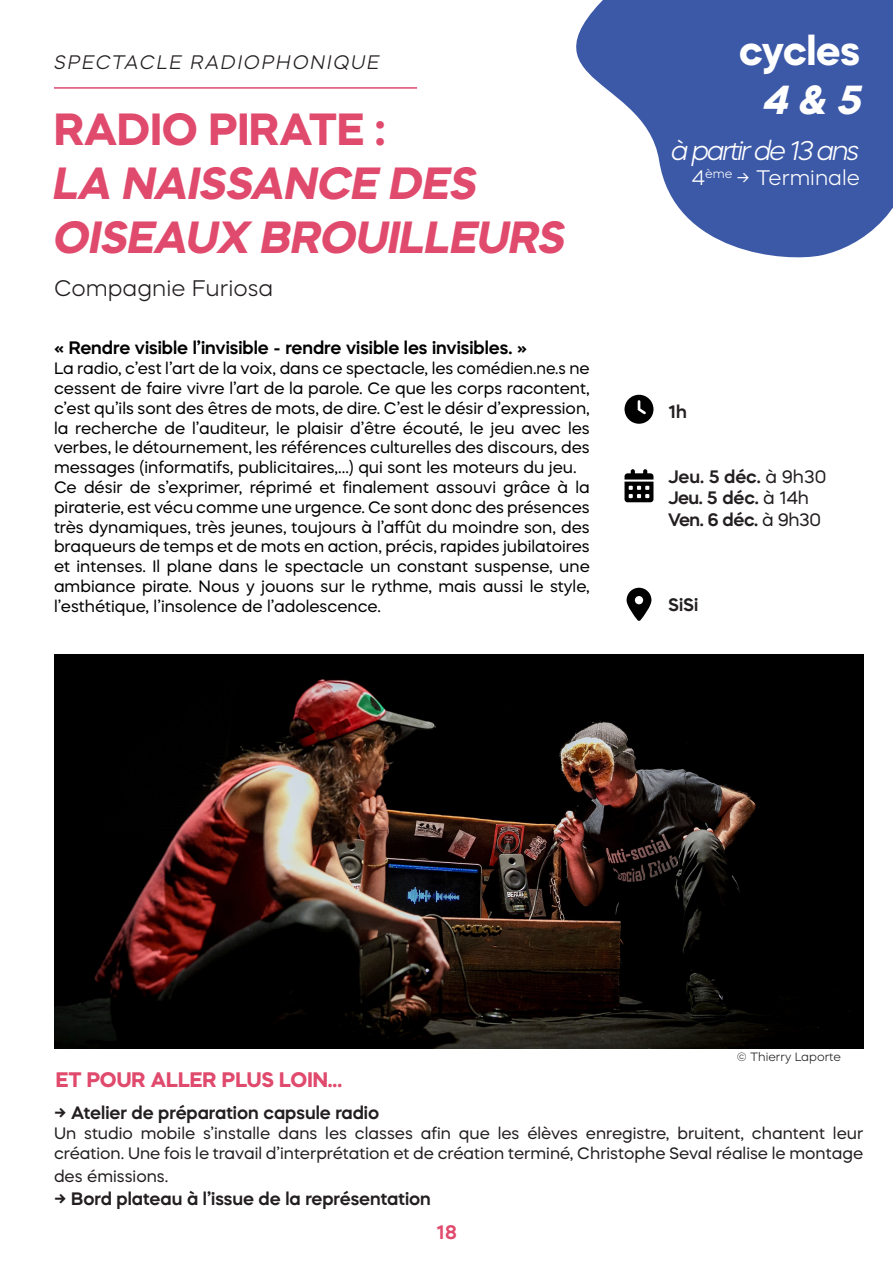
<style>
.page{position:relative;width:893px;height:1263px;background:#fff}
.page>*{position:absolute;margin:0;border:0;box-sizing:border-box;transform-origin:0 0}
.t1{font:italic 700 45px "Mazzard H";color:#e04a6d}
.t2{font:700 45px "Mazzard H";color:#e04a6d}
.t3{font:700 40.5px "Mazzard H";color:#fff}
.t4{font:italic 700 40.5px "Mazzard H";color:#fff}
.t5{font:italic 300 27px "Mazzard H";letter-spacing:-.09em;color:#fff}
.t6{font:300 22.5px "Mazzard H";color:#231f20}
.t7{font:700 21px "Mazzard H";color:#e04a6d}
.t8{font:300 21px "Mazzard H";color:#fff}
.t9{font:italic 300 19.5px "Mazzard H";letter-spacing:.08em;color:#231f20}
.t10{font:600 19.5px "Mazzard H";color:#e04a6d}
.t11{font:600 18px "Mazzard H";color:#231f20}
.t12{font:600 18px "Mazzard H";color:#000001}
.t13{font:16.5px/19.8px "Mazzard H";color:#000001;text-align:justify}
.t14{font:16.5px/19.8px "Mazzard H";color:#231f20}
.t15{font:300 12px "Mazzard H";color:#231f20}
.s1{font-weight:400}
</style>
<div class="page">
<svg style="left:576px;top:0;width:317px;height:258px;fill:#3c59a7"></svg>
<img style="left:54px;top:655px;width:809px;height:394px">
<svg style="left:624px;top:469px;width:29px;height:33px"></svg>
<svg style="left:624px;top:395px;width:29px;height:29px"></svg>
<svg style="left:627px;top:588px;width:24px;height:33px"></svg>
<hr style="left:54px;top:87px;width:363px;height:2px;background:#e04a6d">
<p class="t9" style="left:54px;top:50px;width:327px">SPECTACLE RADIOPHONIQUE</p>
<p class="t2" style="left:54px;top:100px;width:333px">RADIO PIRATE :</p>
<p class="t1" style="left:54px;top:154px;width:425px">LA NAISSANCE DES</p>
<p class="t1" style="left:54px;top:208px;width:514px">OISEAUX BROUILLEURS</p>
<p class="t6" style="left:54px;top:274px;width:221px">Compagnie Furiosa</p>
<p class="t12" style="left:54px;top:336px;width:475px">« Rendre visible l’invisible - rendre visible les invisibles. »</p>
<p class="t13" style="left:54px;top:358px;width:537px">La radio, c’est l’art de la voix, dans ce spectacle, les comédien.ne.s ne cessent de faire vivre l’art de la parole. Ce que les corps racontent, c’est qu’ils sont des êtres de mots, de dire. C’est le désir d’expression, la recherche de l’auditeur, le plaisir d’être écouté, le jeu avec les verbes, le détournement, les références culturelles des discours, des messages (informatifs, publicitaires,...) qui sont les moteurs du jeu.</p>
<p class="t13" style="left:54px;top:477px;width:537px">Ce désir de s’exprimer, réprimé et finalement assouvi grâce à la piraterie, est vécu comme une urgence. Ce sont donc des présences très dynamiques, très jeunes, toujours à l’affût du moindre son, des braqueurs de temps et de mots en action, précis, rapides jubilatoires et intenses. Il plane dans le spectacle un constant suspense, une ambiance pirate. Nous y jouons sur le rythme, mais aussi le style, l’esthétique, l’insolence de l’adolescence.</p>
<p class="t3" style="left:739px;top:24px;width:122px">cycles</p>
<p class="t4" style="left:761px;top:73px;width:112px">4 &amp; 5</p>
<p class="t5" style="left:671px;top:134px;width:190px">à partir de 13 ans</p>
<p class="t8" style="left:691px;top:165px;width:170px">4<sup>ème</sup> → Terminale</p>
<p class="t11" style="left:668px;top:400px;width:21px">1h</p>
<p class="t11" style="left:668px;top:464px;width:160px">Jeu. 5 déc. <span class="s1">à 9h30</span></p>
<p class="t11" style="left:668px;top:486px;width:143px">Jeu. 5 déc. <span class="s1">à 14h</span></p>
<p class="t11" style="left:668px;top:508px;width:155px">Ven. 6 déc. <span class="s1">à 9h30</span></p>
<p class="t11" style="left:668px;top:593px;width:32px">SiSi</p>
<p class="t7" style="left:56px;top:1066px;width:288px">ET POUR ALLER PLUS LOIN...</p>
<p class="t15" style="left:737px;top:1049px;width:106px">© Thierry Laporte</p>
<p class="t11" style="left:54px;top:1101px;width:327px">→ Atelier de préparation capsule radio</p>
<p class="t14" style="left:54px;top:1123px;width:811px">Un studio mobile s’installe dans les classes afin que les élèves enregistre, bruitent, chantent leur création. Une fois le travail d’interprétation et de création terminé, Christophe Seval réalise le montage</p>
<p class="t14" style="left:54px;top:1166px;width:116px">des émissions.</p>
<p class="t11" style="left:54px;top:1187px;width:378px">→ Bord plateau à l’issue de la représentation</p>
<p class="t10" style="left:436px;top:1220px;width:22px">18</p>
</div>
